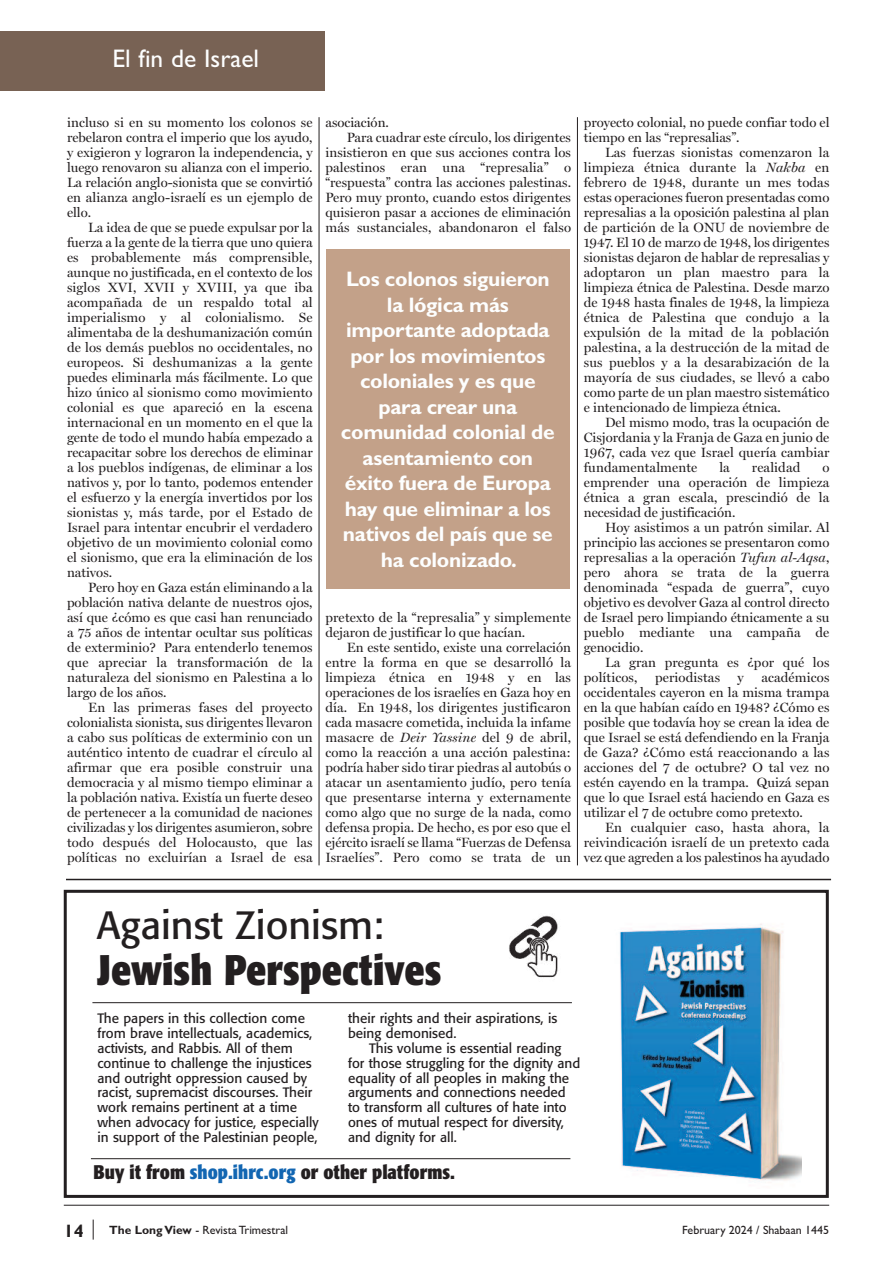
<style>
.page{position:relative;width:893px;height:1263px;background:#fff}
.page>*{position:absolute;margin:0;border:0;box-sizing:border-box;transform-origin:0 0}
.t1{font:700 condensed 42.3px "Formata";color:#231f20}
.t2{font:39px "Formata";color:#231f20}
.t3{font:25.5px "Gill Sans";color:#fdfefe}
.t4{font:700 21px/25.5px "Gill Sans";letter-spacing:-.015em;color:#fdfefe;text-align:center}
.t5{font:700 condensed 19.5px "Formata";color:#231f20}
.t6{font:700 18px "Gill Sans";color:#231f20}
.t7{font:13.5px/15px "Miller Display";letter-spacing:.005em;color:#231f20;text-align:justify}
.t8{font:13.5px/14.9px "Formata";color:#231f20}
.t9{font:12px "Gill Sans";color:#231f20}
.s1{font-style:italic}
.s2{color:#1266b2}
.s3{font-weight:700}
</style>
<div class="page">
<hr style="left:64px;top:1205px;width:765px;height:1px;background:#231f20">
<svg style="left:93px;top:1219px;width:1px;height:20px"></svg>
<div style="left:0;top:31px;width:325px;height:60px;background:#786254"></div>
<hr style="left:319px;top:117px;width:1px;height:748px;background:#231f20">
<hr style="left:577px;top:117px;width:1px;height:748px;background:#231f20">
<div style="left:326px;top:249px;width:244px;height:340px;background:#c3a189"></div>
<hr style="left:66px;top:879px;width:765px;height:1px;background:#231f20">
<div style="left:64px;top:890px;width:765px;height:308px;border:3px solid #231f20"></div>
<img style="left:619px;top:924px;width:183px;height:257px">
<hr style="left:92px;top:1002px;width:480px;height:1px;background:#231f20">
<hr style="left:91px;top:1158px;width:479px;height:1px;background:#231f20">
<img style="left:509px;top:915px;width:49px;height:63px">
<h3 class="t3" style="left:112px;top:43px;width:148px">El fin de Israel</h3>
<p class="t7" style="left:67px;top:115px;width:247px">incluso si en su momento los colonos se rebelaron contra el imperio que los ayudo, y exigieron y lograron la independencia, y luego renovaron su alianza con el imperio.<br>La relación anglo-sionista que se convirtió en alianza anglo-israelí es un ejemplo de ello.</p>
<p class="t7" style="left:67px;top:220px;width:247px;text-indent:21px">La idea de que se puede expulsar por la fuerza a la gente de la tierra que uno quiera es probablemente más comprensible, aunque no justificada, en el contexto de los siglos XVI, XVII y XVIII, ya que iba acompañada de un respaldo total al imperialismo y al colonialismo. Se alimentaba de la deshumanización común de los demás pueblos no occidentales, no europeos. Si deshumanizas a la gente puedes eliminarla más fácilmente. Lo que hizo único al sionismo como movimiento colonial es que apareció en la escena internacional en un momento en el que la gente de todo el mundo había empezado a recapacitar sobre los derechos de eliminar a los pueblos indígenas, de eliminar a los nativos y, por lo tanto, podemos entender el esfuerzo y la energía invertidos por los sionistas y, más tarde, por el Estado de Israel para intentar encubrir el verdadero objetivo de un movimiento colonial como el sionismo, que era la eliminación de los nativos.</p>
<p class="t7" style="left:67px;top:580px;width:247px;text-indent:21px">Pero hoy en Gaza están eliminando a la población nativa delante de nuestros ojos, así que ¿cómo es que casi han renunciado a 75 años de intentar ocultar sus políticas de exterminio? Para entenderlo tenemos que apreciar la transformación de la naturaleza del sionismo en Palestina a lo largo de los años.</p>
<p class="t7" style="left:67px;top:700px;width:247px;text-indent:21px">En las primeras fases del proyecto colonialista sionista, sus dirigentes llevaron a cabo sus políticas de exterminio con un auténtico intento de cuadrar el círculo al afirmar que era posible construir una democracia y al mismo tiempo eliminar a la población nativa. Existía un fuerte deseo de pertenecer a la comunidad de naciones civilizadas y los dirigentes asumieron, sobre todo después del Holocausto, que las políticas no excluirían a Israel de esa</p>
<p class="t7" style="left:325px;top:115px;width:65px">asociación.</p>
<p class="t7" style="left:347px;top:130px;width:226px">Para cuadrar este círculo, los dirigentes</p>
<p class="t7" style="left:325px;top:145px;width:247px">insistieron en que sus acciones contra los</p>
<p class="t7" style="left:325px;top:160px;width:247px">palestinos eran una “represalia” o</p>
<p class="t7" style="left:325px;top:175px;width:247px">“respuesta” contra las acciones palestinas.</p>
<p class="t7" style="left:325px;top:190px;width:247px">Pero muy pronto, cuando estos dirigentes</p>
<p class="t7" style="left:325px;top:205px;width:247px">quisieron pasar a acciones de eliminación</p>
<p class="t7" style="left:325px;top:220px;width:247px">más sustanciales, abandonaron el falso</p>
<h3 class="t4" style="left:341px;top:266px;width:215px">Los colonos siguieron la lógica más importante adoptada por los movimientos coloniales y es que para crear una comunidad colonial de asentamiento con éxito fuera de Europa hay que eliminar a los nativos del país que se ha colonizado.</h3>
<p class="t7" style="left:325px;top:610px;width:247px">pretexto de la “represalia” y simplemente dejaron de justificar lo que hacían.</p>
<p class="t7" style="left:325px;top:640px;width:247px;text-indent:21px">En este sentido, existe una correlación entre la forma en que se desarrolló la limpieza étnica en 1948 y en las operaciones de los israelíes en Gaza hoy en día. En 1948, los dirigentes justificaron cada masacre cometida, incluida la infame masacre de <span class="s1">Deir Yassine</span> del 9 de abril, como la reacción a una acción palestina: podría haber sido tirar piedras al autobús o atacar un asentamiento judío, pero tenía que presentarse interna y externamente como algo que no surge de la nada, como defensa propia. De hecho, es por eso que el ejército israelí se llama “Fuerzas de Defensa Israelíes”. Pero como se trata de un</p>
<p class="t7" style="left:584px;top:115px;width:247px">proyecto colonial, no puede confiar todo el tiempo en las “represalias”.</p>
<p class="t7" style="left:584px;top:145px;width:247px;text-indent:21px">Las fuerzas sionistas comenzaron la limpieza étnica durante la <span class="s1">Nakba</span> en febrero de 1948, durante un mes todas estas operaciones fueron presentadas como represalias a la oposición palestina al plan de partición de la ONU de noviembre de 1947. El 10 de marzo de 1948, los dirigentes sionistas dejaron de hablar de represalias y adoptaron un plan maestro para la limpieza étnica de Palestina. Desde marzo de 1948 hasta finales de 1948, la limpieza étnica de Palestina que condujo a la expulsión de la mitad de la población palestina, a la destrucción de la mitad de sus pueblos y a la desarabización de la mayoría de sus ciudades, se llevó a cabo como parte de un plan maestro sistemático e intencionado de limpieza étnica.</p>
<p class="t7" style="left:584px;top:415px;width:247px;text-indent:21px">Del mismo modo, tras la ocupación de Cisjordania y la Franja de Gaza en junio de 1967, cada vez que Israel quería cambiar fundamentalmente</p>
<p class="t7" style="left:719px;top:460px;width:12px">la</p>
<p class="t7" style="left:752px;top:460px;width:50px">realidad</p>
<p class="t7" style="left:584px;top:460px;width:247px;text-indent:239px">o emprender una operación de limpieza étnica a gran escala, prescindió de la necesidad de justificación.</p>
<p class="t7" style="left:584px;top:520px;width:247px;text-indent:21px">Hoy asistimos a un patrón similar. Al principio las acciones se presentaron como represalias a la operación <span class="s1">Tufun al-Aqsa</span>, pero ahora se trata de la guerra denominada “espada de guerra”, cuyo objetivo es devolver Gaza al control directo de Israel pero limpiando étnicamente a su pueblo mediante una campaña de genocidio.</p>
<p class="t7" style="left:584px;top:655px;width:247px;text-indent:21px">La gran pregunta es ¿por qué los políticos,</p>
<p class="t7" style="left:584px;top:670px;width:247px;text-indent:178px">académicos occidentales cayeron en la misma trampa en la que habían caído en 1948? ¿Cómo es posible que todavía hoy se crean la idea de que Israel se está defendiendo en la Franja de Gaza? ¿Cómo está reaccionando a las acciones del 7 de octubre? O tal vez no estén cayendo en la trampa. Quizá sepan que lo que Israel está haciendo en Gaza es utilizar el 7 de octubre como pretexto.</p>
<p class="t7" style="left:584px;top:820px;width:247px;text-indent:21px">En cualquier caso, hasta ahora, la reivindicación israelí de un pretexto cada vez que agreden a los palestinos ha ayudado</p>
<p class="t7" style="left:655px;top:670px;width:67px">periodistas</p>
<p class="t7" style="left:738px;top:670px;width:8px">y</p>
<h2 class="t2" style="left:97px;top:909px;width:288px">Against Zionism:</h2>
<h1 class="t1" style="left:97px;top:953px;width:346px">Jewish Perspectives</h1>
<p class="t8" style="left:97px;top:1012px;width:223px">The papers in this collection come from brave intellectuals, academics, activists, and Rabbis. All of them continue to challenge the injustices and outright oppression caused by racist, supremacist discourses. Their work remains pertinent at a time when advocacy for justice, especially in support of the Palestinian people,</p>
<p class="t8" style="left:348px;top:1012px;width:211px">their rights and their aspirations, is being demonised.</p>
<p class="t8" style="left:348px;top:1042px;width:234px;text-indent:21px">This volume is essential reading for those struggling for the dignity and equality of all peoples in making the arguments and connections needed to transform all cultures of hate into ones of mutual respect for diversity, and dignity for all.</p>
<h3 class="t5" style="left:93px;top:1164px;width:363px">Buy it from <span class="s2">shop.ihrc.org</span> or other platforms.</h3>
<h3 class="t6" style="left:64px;top:1220px;width:21px">14</h3>
<p class="t9" style="left:109px;top:1222px;width:180px"><span class="s3">The LongView</span> - Revista Trimestral</p>
<p class="t9" style="left:682px;top:1222px;width:149px">February 2024 / Shabaan 1445</p>
</div>
